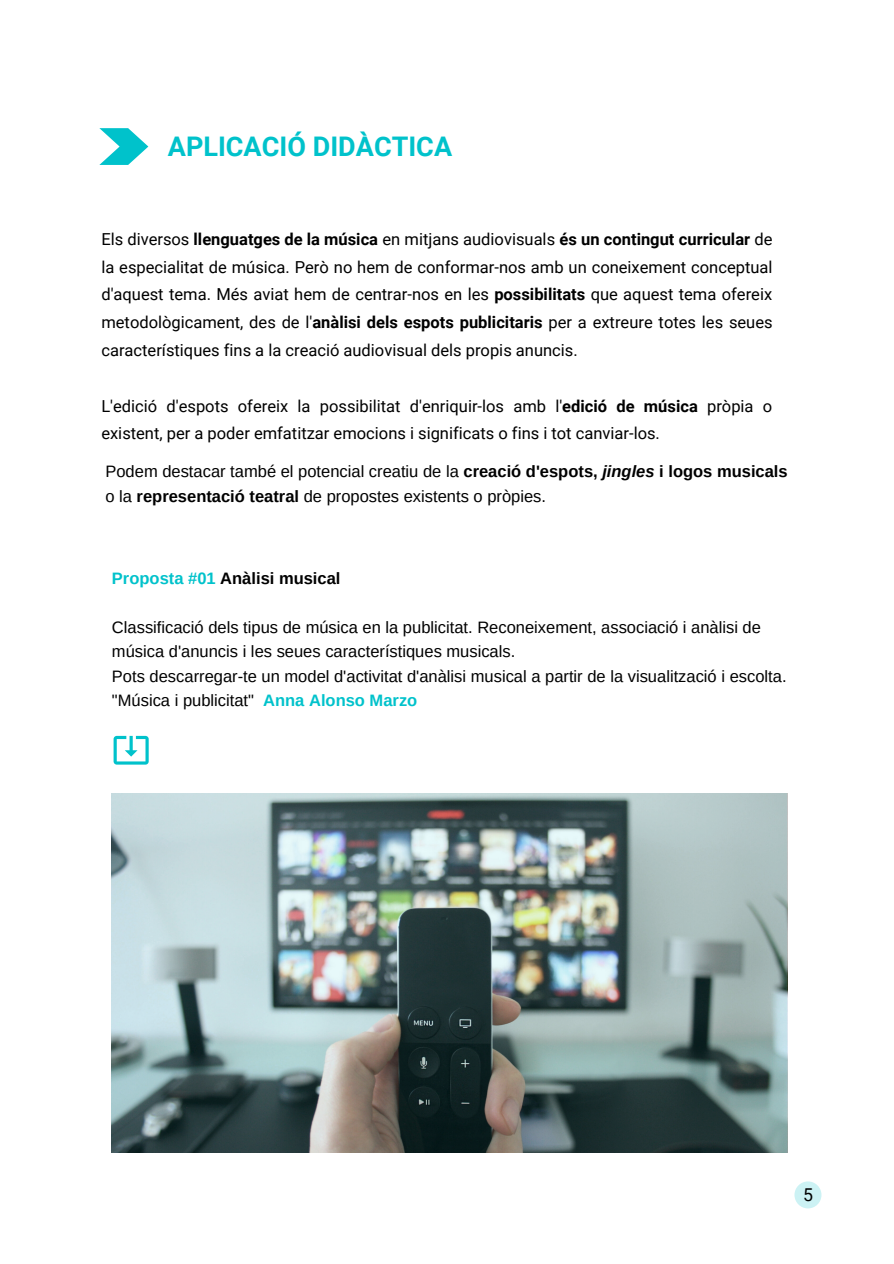
<style>
.page{position:relative;width:894px;height:1264px;background:#fff}
.page>*{position:absolute;margin:0;border:0;box-sizing:border-box;transform-origin:0 0}
.t1{font:700 27px "Roboto";color:#00c2cb}
.t2{font:17.7px "Roboto";color:#000}
.t3{font:16.5px/27.8px "Roboto";color:#000;text-align:justify}
.t4{font:16.5px/24.6px "Arimo";color:#000}
.t5{font:700 16.5px "Arimo";color:#000}
.s1{font-weight:700}
.s2{font-weight:700;font-style:italic}
.s3{color:#00c2cb}
.s4{font-weight:700;color:#00c2cb}
</style>
<div class="page">
<svg style="left:99px;top:128px;width:49px;height:37px"></svg>
<svg style="left:113px;top:736px;width:36px;height:28px"></svg>
<img style="left:112px;top:793px;width:674px;height:359px">
<div style="left:794px;top:1181px;width:27px;height:27px;background:#ccf2f4;border-radius:50%"></div>
<h1 class="t1" style="left:168px;top:131px;width:286px">APLICACIÓ DIDÀCTICA</h1>
<p class="t3" style="left:101px;top:225px;width:672px">Els diversos <span class="s1">llenguatges de la música</span> en mitjans audiovisuals <span class="s1">és un contingut curricular</span> de la especialitat de música. Però no hem de conformar-nos amb un coneixement conceptual d'aquest tema. Més aviat hem de centrar-nos en les <span class="s1">possibilitats</span> que aquest tema ofereix metodològicament, des de l'<span class="s1">anàlisi dels espots publicitaris</span> per a extreure totes les seues característiques fins a la creació audiovisual dels propis anuncis.</p>
<p class="t3" style="left:101px;top:392px;width:672px">L'edició d'espots ofereix la possibilitat d'enriquir-los amb l'<span class="s1">edició de música</span> pròpia o existent, per a poder emfatitzar emocions i significats o fins i tot canviar-los.</p>
<p class="t4" style="left:105px;top:459px;width:683px">Podem destacar també el potencial creatiu de la <span class="s1">creació d'espots,</span> <span class="s2">jingles</span> <span class="s1">i logos musicals </span>o la <span class="s1">representació teatral</span> de propostes existents o pròpies.</p>
<p class="t5" style="left:112px;top:568px;width:230px"><span class="s3">Proposta #01</span> Anàlisi musical</p>
<p class="t4" style="left:112px;top:614px;width:676px">Classificació dels tipus de música en la publicitat. Reconeixement, associació i anàlisi de música d'anuncis i les seues característiques musicals.<br>Pots descarregar-te un model d'activitat d'anàlisi musical a partir de la visualització i escolta. "Música i publicitat" <span class="s4">Anna Alonso Marzo</span></p>
<p class="t2" style="left:802px;top:1184px;width:11px">5</p>
</div>
